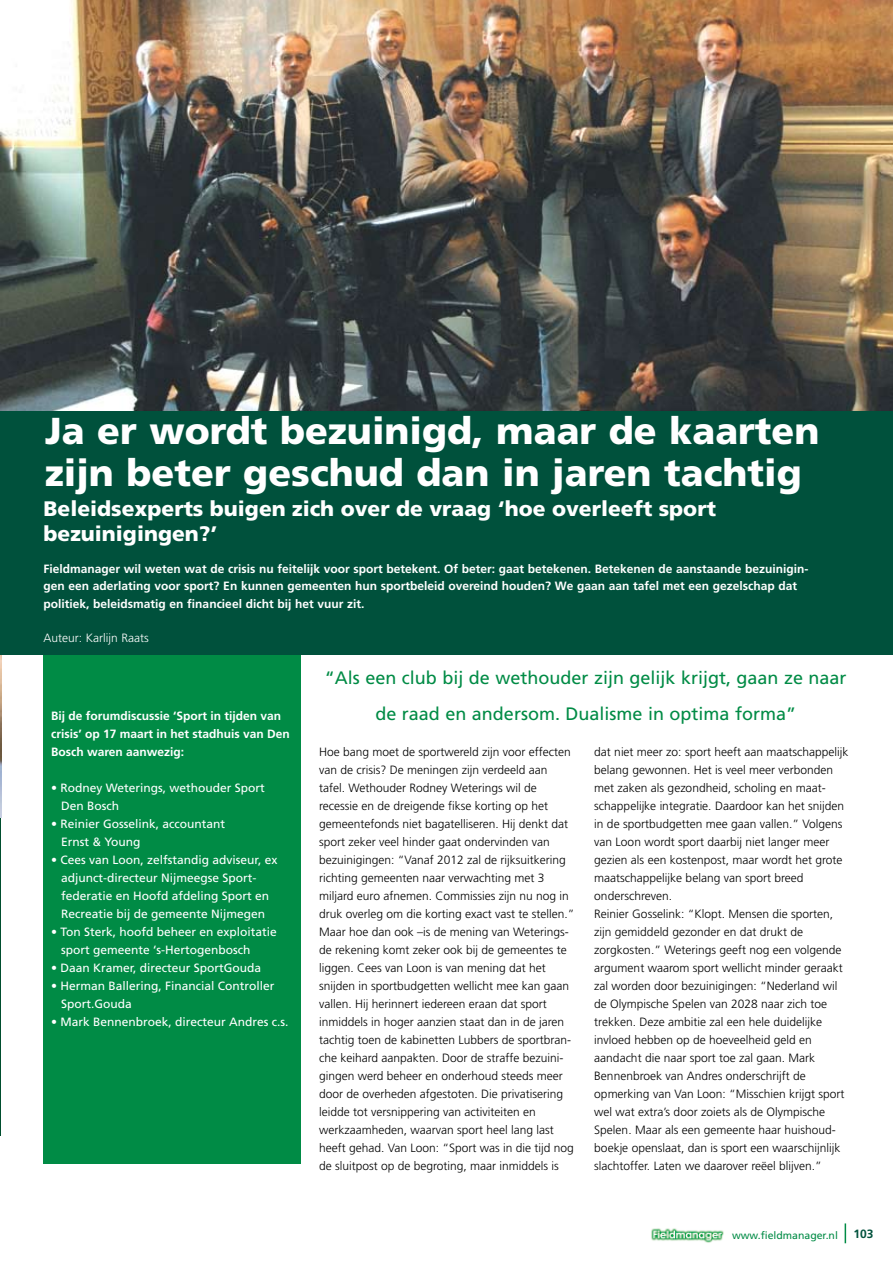
<style>
.page{position:relative;width:893px;height:1263px;background:#fff}
.page>*{position:absolute;margin:0;border:0;box-sizing:border-box;transform-origin:0 0}
.t1{font:900 37.5px/42px "Frutiger";color:#fff}
.t2{font:900 21px/25.2px "Frutiger";color:#fff}
.t3{font:18px/36px "Frutiger";color:#008b45;text-align:center}
.t4{font:300 12px/18px "Frutiger";color:#000}
.t5{font:12px/18px "Frutiger";color:#fff}
.t6{font:700 12px/18px "Frutiger";color:#fff}
.t7{font:300 12px "Frutiger";color:#fff}
.t8{font:700 12px "Frutiger";color:#00513c}
.t9{font:10.5px "Frutiger";color:#008b45}
</style>
<div class="page">
<svg style="left:845px;top:1223px;width:1px;height:20px"></svg>
<img style="left:651px;top:1228px;width:73px;height:15px">
<hr style="left:0;top:256px;width:1px;height:880px;background:#004e2e">
<img style="left:0;top:655px;width:1px;height:162px">
<div style="left:44px;top:655px;width:257px;height:509px;background:#008b45"></div>
<img style="left:0;top:0;width:893px;height:411px">
<div style="left:0;top:411px;width:893px;height:244px;background:#00513c"></div>
<h1 class="t1" style="left:45px;top:409px;width:776px">Ja er wordt bezuinigd, maar de kaarten zijn beter geschud dan in jaren tachtig</h1>
<h2 class="t2" style="left:44px;top:496px;width:674px">Beleidsexperts buigen zich over de vraag ‘hoe overleeft sport bezuinigingen?’</h2>
<p class="t6" style="left:44px;top:560px;width:766px;line-height:17.2px">Fieldmanager wil weten wat de crisis nu feitelijk voor sport betekent. Of beter: gaat betekenen. Betekenen de aanstaande bezuinigin&shy;gen een aderlating voor sport? En kunnen gemeenten hun sportbeleid overeind houden? We gaan aan tafel met een gezelschap dat politiek, beleidsmatig en financieel dicht bij het vuur zit.</p>
<p class="t7" style="left:44px;top:631px;width:107px">Auteur: Karlijn Raats</p>
<p class="t6" style="left:51px;top:707px;width:240px">Bij de forumdiscussie ‘Sport in tijden van crisis’ op 17 maart in het stadhuis van Den<br>Bosch waren aanwezig:</p>
<p class="t5" style="left:61px;top:779px;width:205px;text-indent:-10px">• Rodney Weterings, wethouder Sport<br>Den Bosch</p>
<p class="t5" style="left:61px;top:815px;width:166px;text-indent:-10px">• Reinier Gosselink, accountant<br>Ernst &amp; Young</p>
<p class="t5" style="left:61px;top:851px;width:218px;text-indent:-10px">• Cees van Loon, zelfstandig adviseur, ex adjunct-directeur Nijmeegse Sport&shy;federatie en Hoofd afdeling Sport en Recreatie bij de gemeente Nijmegen</p>
<p class="t5" style="left:61px;top:923px;width:217px;text-indent:-10px">• Ton Sterk, hoofd beheer en exploitatie sport gemeente ‘s-Hertogenbosch</p>
<p class="t5" style="left:51px;top:959px;width:212px">• Daan Kramer, directeur SportGouda</p>
<p class="t5" style="left:61px;top:977px;width:215px;text-indent:-10px">• Herman Ballering, Financial Controller<br>Sport.Gouda</p>
<p class="t5" style="left:51px;top:1013px;width:239px">• Mark Bennenbroek, directeur Andres c.s.</p>
<h3 class="t3" style="left:325px;top:660px;width:523px">“Als een club bij de wethouder zijn gelijk krijgt, gaan ze naar de raad en andersom. Dualisme in optima forma”</h3>
<p class="t4" style="left:319px;top:743px;width:257px">Hoe bang moet de sportwereld zijn voor effecten van de crisis? De meningen zijn verdeeld aan tafel. Wethouder Rodney Weterings wil de recessie en de dreigende fikse korting op het gemeentefonds niet bagatelliseren. Hij denkt dat sport zeker veel hinder gaat ondervinden van bezuinigingen: “Vanaf 2012 zal de rijksuitkering richting gemeenten naar verwachting met 3 miljard euro afnemen. Commissies zijn nu nog in druk overleg om die korting exact vast te stellen.” Maar hoe dan ook –is de mening van Weterings&shy;de rekening komt zeker ook bij de gemeentes te liggen. Cees van Loon is van mening dat het snijden in sportbudgetten wellicht mee kan gaan vallen. Hij herinnert iedereen eraan dat sport inmiddels in hoger aanzien staat dan in de jaren tachtig toen de kabinetten Lubbers de sportbran&shy;che keihard aanpakten. Door de straffe bezuini&shy;gingen werd beheer en onderhoud steeds meer door de overheden afgestoten. Die privatisering leidde tot versnippering van activiteiten en werkzaamheden, waarvan sport heel lang last heeft gehad. Van Loon: “Sport was in die tijd nog de sluitpost op de begroting, maar inmiddels is</p>
<p class="t4" style="left:594px;top:743px;width:256px">dat niet meer zo: sport heeft aan maatschappelijk belang gewonnen. Het is veel meer verbonden met zaken als gezondheid, scholing en maat&shy;schappelijke integratie. Daardoor kan het snijden in de sportbudgetten mee gaan vallen.” Volgens van Loon wordt sport daarbij niet langer meer gezien als een kostenpost, maar wordt het grote maatschappelijke belang van sport breed onderschreven.<br>Reinier Gosselink: “Klopt. Mensen die sporten, zijn gemiddeld gezonder en dat drukt de zorgkosten.” Weterings geeft nog een volgende argument waarom sport wellicht minder geraakt zal worden door bezuinigingen: “Nederland wil de Olympische Spelen van 2028 naar zich toe trekken. Deze ambitie zal een hele duidelijke invloed hebben op de hoeveelheid geld en aandacht die naar sport toe zal gaan. Mark Bennenbroek van Andres onderschrijft de opmerking van Van Loon: “Misschien krijgt sport wel wat extra’s door zoiets als de Olympische Spelen. Maar als een gemeente haar huishoud&shy;boekje openslaat, dan is sport een waarschijnlijk slachtoffer. Laten we daarover reëel blijven.”</p>
<p class="t9" style="left:732px;top:1229px;width:107px">www.fieldmanager.nl</p>
<p class="t8" style="left:853px;top:1227px;width:22px">103</p>
</div>
